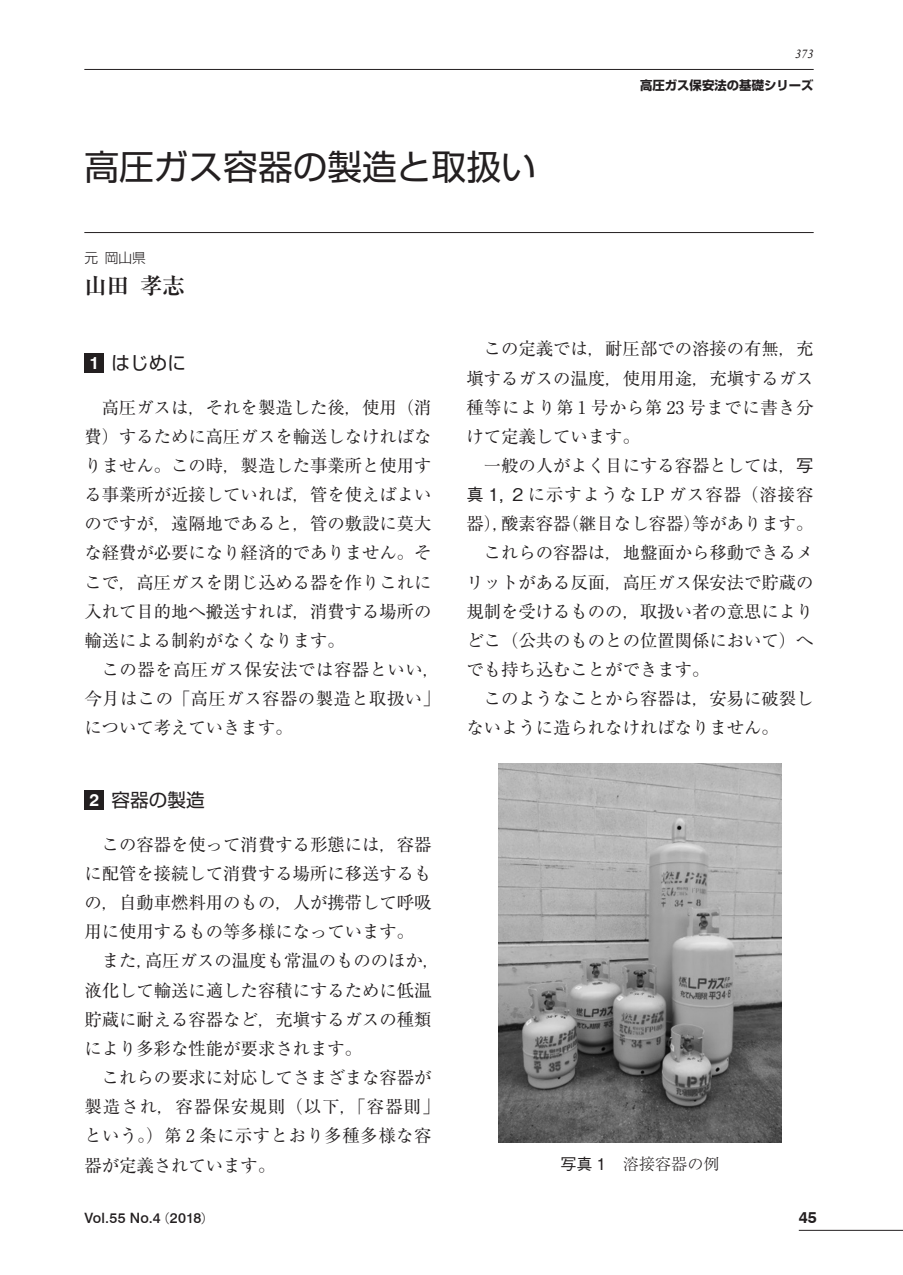
<style>
.page{position:relative;width:903px;height:1275px;background:#fff}
.page>*{position:absolute;margin:0;border:0;box-sizing:border-box;transform-origin:0 0}
.t1{font:34.65px "Shin Go Pro";color:#231f20}
.t2{font:700 22.4px "Ryumin Pro";color:#231f20}
.t3{font:18.55px "Shin Go Pro";color:#231f20}
.t4{font:17.32px/29.2px "Ryumin Pro";color:#231f20;text-align:justify}
.t5{font:17.32px "Ryumin Pro";letter-spacing:.055em;color:#231f20}
.t6{font:300 16.1px "Ryumin Pro";color:#231f20}
.t7{font:700 16.1px "Swiss 721 BT";color:#231f20}
.t8{font:500 14.17px "Swiss 721 BT";letter-spacing:.015em;color:#231f20}
.t9{font:300 13.65px "Shin Go Pro";color:#231f20}
.t10{font:700 12.42px "Shin Go Pro";color:#231f20}
.t11{font:italic 12.42px "Times New Roman";color:#231f20}
.s1{font-family:"Swiss 721 BT";font-weight:700;font-size:17.32px;color:#fff}
.s2{font-family:"Gothic BBB Pro";font-weight:500}
.s3{font-family:"Shin Go Pro";font-weight:300;font-size:12.42px}
</style>
<div class="page">
<hr style="left:799px;top:1230px;width:104px;height:1px;background:#231f20">
<hr style="left:84px;top:69px;width:730px;height:1px;background:#231f20">
<img style="left:498px;top:763px;width:284px;height:379px">
<hr style="left:84px;top:232px;width:730px;height:1px;background:#231f20">
<div style="left:84px;top:353px;width:20px;height:20px;background:#231f20"></div>
<div style="left:84px;top:790px;width:20px;height:20px;background:#231f20"></div>
<p class="t11" style="left:795px;top:46px;width:20px">373</p>
<h1 class="t1" style="left:84px;top:138px;width:453px">高圧ガス容器の製造と取扱い</h1>
<p class="t9" style="left:84px;top:247px;width:63px">元岡山県</p>
<p class="t2" style="left:84px;top:268px;width:102px">山田孝志</p>
<p class="t10" style="left:640px;top:76px;width:175px">高圧ガス保安法の基礎シリーズ</p>
<p class="t3" style="left:89px;top:348px;width:98px"><span class="s1">1</span> はじめに</p>
<p class="t4" style="left:84px;top:391px;width:349px;text-indent:17px">高圧ガスは，それを製造した後，使用（消費）するために高圧ガスを輸送しなければなりません。この時，製造した事業所と使用する事業所が近接していれば，管を使えばよいのですが，遠隔地であると，管の敷設に莫大な経費が必要になり経済的でありません。そこで，高圧ガスを閉じ込める器を作りこれに入れて目的地へ搬送すれば，消費する場所の輸送による制約がなくなります。</p>
<p class="t4" style="left:84px;top:654px;width:357px;text-indent:17px">この器を高圧ガス保安法では容器といい，今月はこの「高圧ガス容器の製造と取扱い」について考えていきます。</p>
<p class="t3" style="left:89px;top:785px;width:117px"><span class="s1">2</span> 容器の製造</p>
<p class="t4" style="left:84px;top:828px;width:349px;text-indent:17px">この容器を使って消費する形態には，容器に配管を接続して消費する場所に移送するもの，自動車燃料用のもの，人が携帯して呼吸用に使用するもの等多様になっています。</p>
<p class="t4" style="left:84px;top:945px;width:357px;text-align:left;text-indent:17px">また，高圧ガスの温度も常温のもののほか，液化して輸送に適した容積にするために低温貯蔵に耐える容器など，充塡するガスの種類により多彩な性能が要求されます。</p>
<p class="t4" style="left:84px;top:1062px;width:357px;text-align:left;text-indent:17px">これらの要求に対応してさまざまな容器が製造され，容器保安規則（以下，「容器則」という。）第 2 条に示すとおり多種多様な容器が定義されています。</p>
<p class="t4" style="left:466px;top:333px;width:349px;text-indent:17px">この定義では，耐圧部での溶接の有無，充塡するガスの温度，使用用途，充塡するガス種等により第 1 号から第 23 号までに書き分けて定義しています。</p>
<p class="t4" style="left:484px;top:450px;width:331px">一般の人がよく目にする容器としては，<span class="s2">写</span></p>
<p class="t5" style="left:466px;top:481px;width:349px"><span class="s2">真 1, 2</span> に示すような LP ガス容器（溶接容</p>
<p class="t4" style="left:466px;top:508px;width:349px">器），酸素容器（継目なし容器）等があります。</p>
<p class="t4" style="left:484px;top:537px;width:331px">これらの容器は，地盤面から移動できるメ</p>
<p class="t4" style="left:466px;top:566px;width:349px">リットがある反面，高圧ガス保安法で貯蔵の</p>
<p class="t4" style="left:466px;top:595px;width:349px">規制を受けるものの，取扱い者の意思により</p>
<p class="t4" style="left:466px;top:625px;width:349px">どこ（公共のものとの位置関係において）へ</p>
<p class="t4" style="left:466px;top:654px;width:245px">でも持ち込むことができます。</p>
<p class="t4" style="left:484px;top:683px;width:331px">このようなことから容器は，安易に破裂し</p>
<p class="t4" style="left:466px;top:712px;width:314px">ないように造られなければなりません。</p>
<p class="t6" style="left:560px;top:1151px;width:161px"><span class="s2">写真 1</span>　溶接容器の例</p>
<p class="t8" style="left:84px;top:1210px;width:131px">Vol.55 No.4<span class="s3">（</span>2018<span class="s3">）</span></p>
<p class="t7" style="left:799px;top:1208px;width:20px">45</p>
</div>
